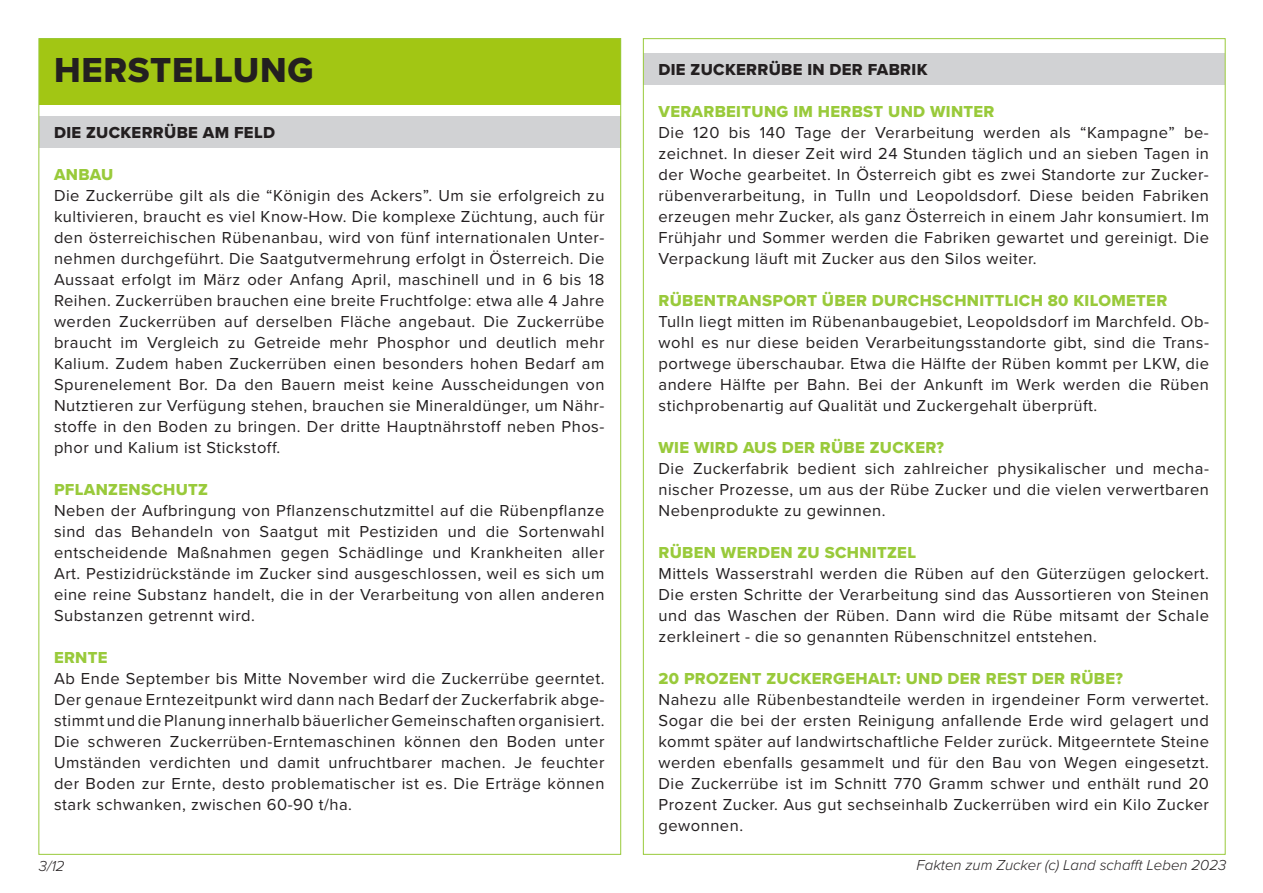
<style>
.page{position:relative;width:1263px;height:893px;background:#fff}
.page>*{position:absolute;margin:0;border:0;box-sizing:border-box;transform-origin:0 0}
.overhead{font:36px "Proxima Nova Extrabld";letter-spacing:.02em;color:#231f20}
.Fließtext1{font:16.5px/21px "Proxima Nova";letter-spacing:.03em;color:#231f20;text-align:justify}
.head_gruen1{font:16.5px "Proxima Nova Extrabld";letter-spacing:.02em;color:#99ca3b}
.head_grau_1{font:16.5px "Proxima Nova Extrabld";letter-spacing:.02em;color:#231f20}
.t1{font:italic 300 15px "Proxima Nova";color:#231f20}
</style>
<div class="page">
<div style="left:39px;top:39px;width:581px;height:66px;background:#a2c614"></div>
<div style="left:39px;top:116px;width:581px;height:32px;background:#d1d2d4"></div>
<div style="left:644px;top:53px;width:581px;height:32px;background:#d1d2d4"></div>
<p class="overhead" style="left:54px;top:49px;width:261px">HERSTELLUNG</p>
<p class="head_grau_1" style="left:54px;top:123px;width:223px">DIE ZUCKERRÜBE AM FELD</p>
<p class="head_gruen1" style="left:54px;top:165px;width:61px">ANBAU</p>
<p class="Fließtext1" style="left:54px;top:185px;width:552px">Die Zuckerrübe gilt als die “Königin des Ackers”. Um sie erfolgreich zu kultivieren, braucht es viel Know-How. Die komplexe Züchtung, auch für den österreichischen Rübenanbau, wird von fünf internationalen Unter&shy;nehmen durchgeführt. Die Saatgutvermehrung erfolgt in Österreich. Die Aussaat erfolgt im März oder Anfang April, maschinell und in 6 bis 18<br>Reihen. Zuckerrüben brauchen eine breite Fruchtfolge: etwa alle 4 Jahre werden Zuckerrüben auf derselben Fläche angebaut. Die Zuckerrübe braucht im Vergleich zu Getreide mehr Phosphor und deutlich mehr Kalium. Zudem haben Zuckerrüben einen besonders hohen Bedarf am Spurenelement Bor. Da den Bauern meist keine Ausscheidungen von Nutztieren zur Verfügung stehen, brauchen sie Mineraldünger, um Nähr&shy;stoffe in den Boden zu bringen. Der dritte Hauptnährstoff neben Phos&shy;phor und Kalium ist Stickstoff.</p>
<p class="head_gruen1" style="left:54px;top:480px;width:156px">PFLANZENSCHUTZ</p>
<p class="Fließtext1" style="left:54px;top:500px;width:552px">Neben der Aufbringung von Pflanzenschutzmittel auf die Rübenpflanze sind das Behandeln von Saatgut mit Pestiziden und die Sortenwahl entscheidende Maßnahmen gegen Schädlinge und Krankheiten aller Art. Pestizidrückstände im Zucker sind ausgeschlossen, weil es sich um eine reine Substanz handelt, die in der Verarbeitung von allen anderen Substanzen getrennt wird.</p>
<p class="head_gruen1" style="left:54px;top:648px;width:55px">ERNTE</p>
<p class="Fließtext1" style="left:54px;top:668px;width:552px">Ab Ende September bis Mitte November wird die Zuckerrübe geerntet.<br>Der genaue Erntezeitpunkt wird dann nach Bedarf der Zuckerfabrik abge&shy;stimmt und die Planung innerhalb bäuerlicher Gemeinschaften organisiert.<br>Die schweren Zuckerrüben-Erntemaschinen können den Boden unter Umständen verdichten und damit unfruchtbarer machen. Je feuchter der Boden zur Ernte, desto problematischer ist es. Die Erträge können stark schwanken, zwischen 60-90 t/ha.</p>
<p class="head_grau_1" style="left:658px;top:60px;width:270px">DIE ZUCKERRÜBE IN DER FABRIK</p>
<p class="head_gruen1" style="left:658px;top:102px;width:338px">VERARBEITUNG IM HERBST UND WINTER</p>
<p class="Fließtext1" style="left:658px;top:122px;width:552px">Die 120 bis 140 Tage der Verarbeitung werden als “Kampagne” be&shy;zeichnet. In dieser Zeit wird 24 Stunden täglich und an sieben Tagen in der Woche gearbeitet. In Österreich gibt es zwei Standorte zur Zucker&shy;rübenverarbeitung, in Tulln und Leopoldsdorf. Diese beiden Fabriken erzeugen mehr Zucker, als ganz Österreich in einem Jahr konsumiert. Im Frühjahr und Sommer werden die Fabriken gewartet und gereinigt. Die Verpackung läuft mit Zucker aus den Silos weiter.</p>
<p class="head_gruen1" style="left:658px;top:291px;width:510px">RÜBENTRANSPORT ÜBER DURCHSCHNITTLICH 80 KILOMETER</p>
<p class="Fließtext1" style="left:658px;top:311px;width:552px">Tulln liegt mitten im Rübenanbaugebiet, Leopoldsdorf im Marchfeld. Ob&shy;wohl es nur diese beiden Verarbeitungsstandorte gibt, sind die Trans&shy;portwege überschaubar. Etwa die Hälfte der Rüben kommt per LKW, die andere Hälfte per Bahn. Bei der Ankunft im Werk werden die Rüben stichprobenartig auf Qualität und Zuckergehalt überprüft.</p>
<p class="head_gruen1" style="left:658px;top:438px;width:287px">WIE WIRD AUS DER RÜBE ZUCKER?</p>
<p class="Fließtext1" style="left:658px;top:458px;width:552px">Die Zuckerfabrik bedient sich zahlreicher physikalischer und mecha&shy;nischer Prozesse, um aus der Rübe Zucker und die vielen verwertbaren Nebenprodukte zu gewinnen.</p>
<p class="head_gruen1" style="left:658px;top:543px;width:259px">RÜBEN WERDEN ZU SCHNITZEL</p>
<p class="Fließtext1" style="left:658px;top:563px;width:552px">Mittels Wasserstrahl werden die Rüben auf den Güterzügen gelockert.<br>Die ersten Schritte der Verarbeitung sind das Aussortieren von Steinen und das Waschen der Rüben. Dann wird die Rübe mitsamt der Schale zerkleinert - die so genannten Rübenschnitzel entstehen.</p>
<p class="head_gruen1" style="left:658px;top:669px;width:466px">20 PROZENT ZUCKERGEHALT: UND DER REST DER RÜBE?</p>
<p class="Fließtext1" style="left:658px;top:689px;width:552px">Nahezu alle Rübenbestandteile werden in irgendeiner Form verwertet.<br>Sogar die bei der ersten Reinigung anfallende Erde wird gelagert und kommt später auf landwirtschaftliche Felder zurück. Mitgeerntete Steine werden ebenfalls gesammelt und für den Bau von Wegen eingesetzt.<br>Die Zuckerrübe ist im Schnitt 770 Gramm schwer und enthält rund 20<br>Prozent Zucker. Aus gut sechseinhalb Zuckerrüben wird ein Kilo Zucker gewonnen.</p>
<p class="t1" style="left:39px;top:857px;width:27px">3/12</p>
<p class="t1" style="left:917px;top:856px;width:311px">Fakten zum Zucker (c) Land schafft Leben 2023</p>
</div>
